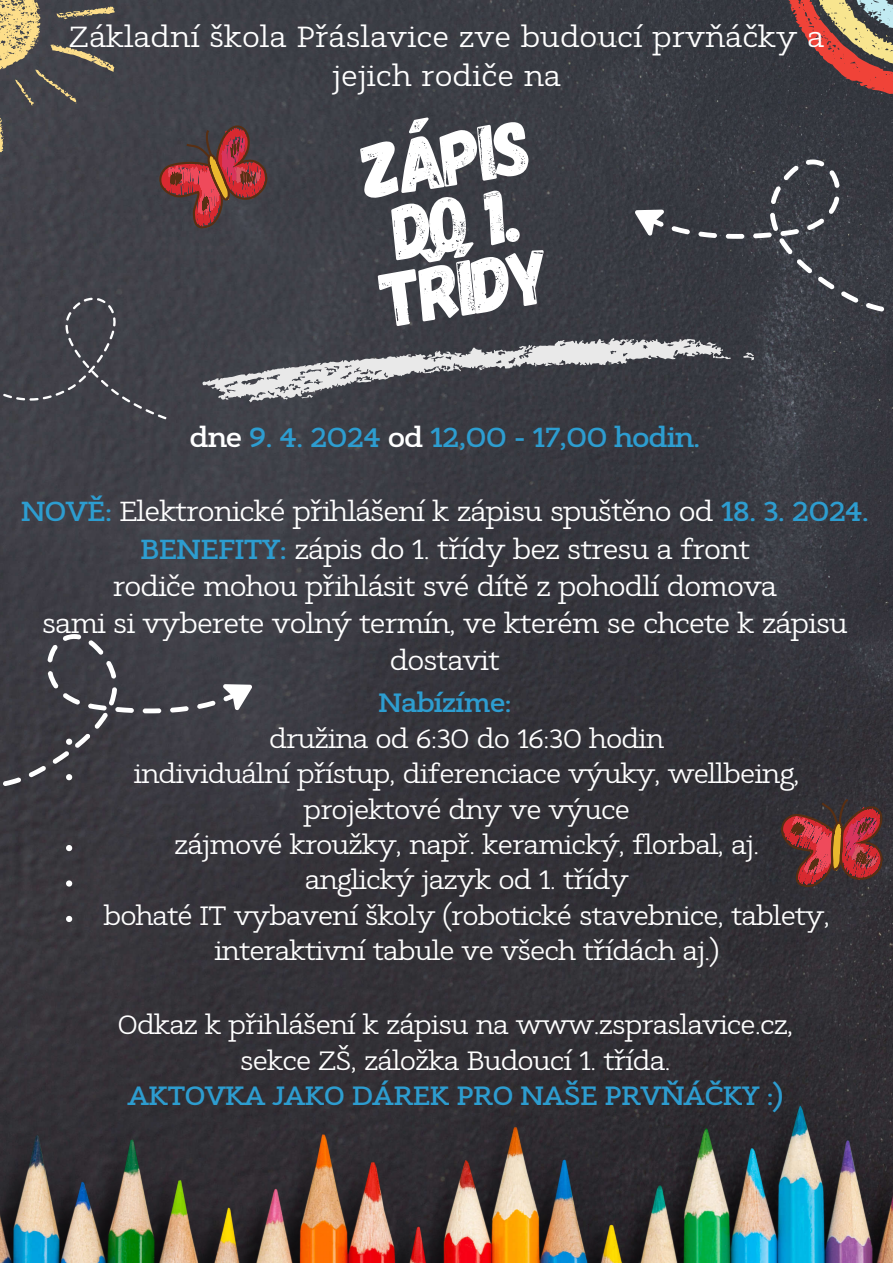
<style>
.page{position:relative;width:893px;height:1263px;background:#fff}
.page>*{position:absolute;margin:0;border:0;box-sizing:border-box;transform-origin:0 0}
.t1{font:77.62px/65.1px "Gagalin";color:#fff}
.t2{font:28.12px/39.4px "Sean Slab";color:#fff;text-align:center}
.t3{font:26.62px/37.1px "Sean Slab";letter-spacing:-.035em;color:#fff;text-align:center}
.t4{font:700 26.62px "Sean Slab";letter-spacing:-.035em;color:#2d9dd0}
.t5{font:25.65px/35.4px "Sean Slab";letter-spacing:-.035em;color:#fff;text-align:center}
.t6{font:700 25.65px "Sean Slab";letter-spacing:-.035em;color:#2d9dd0}
.s1{color:#fff}
.s2{font-weight:700;color:#2d9dd0}
</style>
<div class="page">
<img style="left:0;top:0;width:893px;height:1086px">
<img style="left:0;top:1086px;width:893px;height:177px">
<svg style="left:0;top:0;width:115px;height:152px;background:#5f5b54"></svg>
<svg style="left:775px;top:0;width:118px;height:98px;background:#835a50"></svg>
<svg style="left:743px;top:352px;width:11px;height:8px"></svg>
<svg style="left:202px;top:338px;width:529px;height:65px;background:#696a70"></svg>
<svg style="left:781px;top:799px;width:102px;height:88px;background:#7e3635"></svg>
<svg style="left:159px;top:125px;width:109px;height:103px;background:#753e3f"></svg>
<svg style="left:634px;top:160px;width:259px;height:153px;background:#41444b"></svg>
<div style="left:0;top:298px;width:166px;height:121px;background:#414148"></div>
<svg style="left:0;top:634px;width:253px;height:154px;background:#46454c"></svg>
<svg style="left:66px;top:845px;width:6px;height:6px"></svg>
<svg style="left:66px;top:880px;width:6px;height:6px"></svg>
<svg style="left:66px;top:916px;width:6px;height:6px"></svg>
<p class="t2" style="left:69px;top:17px;width:757px">Základní škola Přáslavice zve budoucí prvňáčky a jejich rodiče na</p>
<h1 class="t1" style="left:356px;top:141px;width:172px;rotate:-9deg">zápis do 1. třídy</h1>
<p class="t4" style="left:189px;top:419px;width:512px"><span class="s1">dne</span> 9. 4. 2024 <span class="s1">od</span> 12,00 - 17,00 hodin.</p>
<p class="t3" style="left:21px;top:493px;width:850px"><span class="s2">NOVĚ:</span> Elektronické přihlášení k zápisu spuštěno od <span class="s2">18. 3. 2024.<br>BENEFITY:</span> zápis do 1. třídy bez stresu a front<br>rodiče mohou přihlásit své dítě z pohodlí domova<br>sami si vyberete volný termín, ve kterém se chcete k zápisu dostavit</p>
<p class="t6" style="left:378px;top:685px;width:135px">Nabízíme:</p>
<p class="t5" style="left:103px;top:720px;width:728px">družina od 6:30 do 16:30 hodin<br>individuální přístup, diferenciace výuky, wellbeing, projektové dny ve výuce<br>zájmové kroužky, např. keramický, florbal, aj.<br>anglický jazyk od 1. třídy<br>bohaté IT vybavení školy (robotické stavebnice, tablety, interaktivní tabule ve všech třídách aj.)</p>
<p class="t5" style="left:117px;top:1007px;width:677px">Odkaz k přihlášení k zápisu na www.zspraslavice.cz, sekce ZŠ, záložka Budoucí 1. třída.</p>
<p class="t6" style="left:128px;top:1077px;width:657px">AKTOVKA JAKO DÁREK PRO NAŠE PRVŇÁČKY :)</p>
</div>
